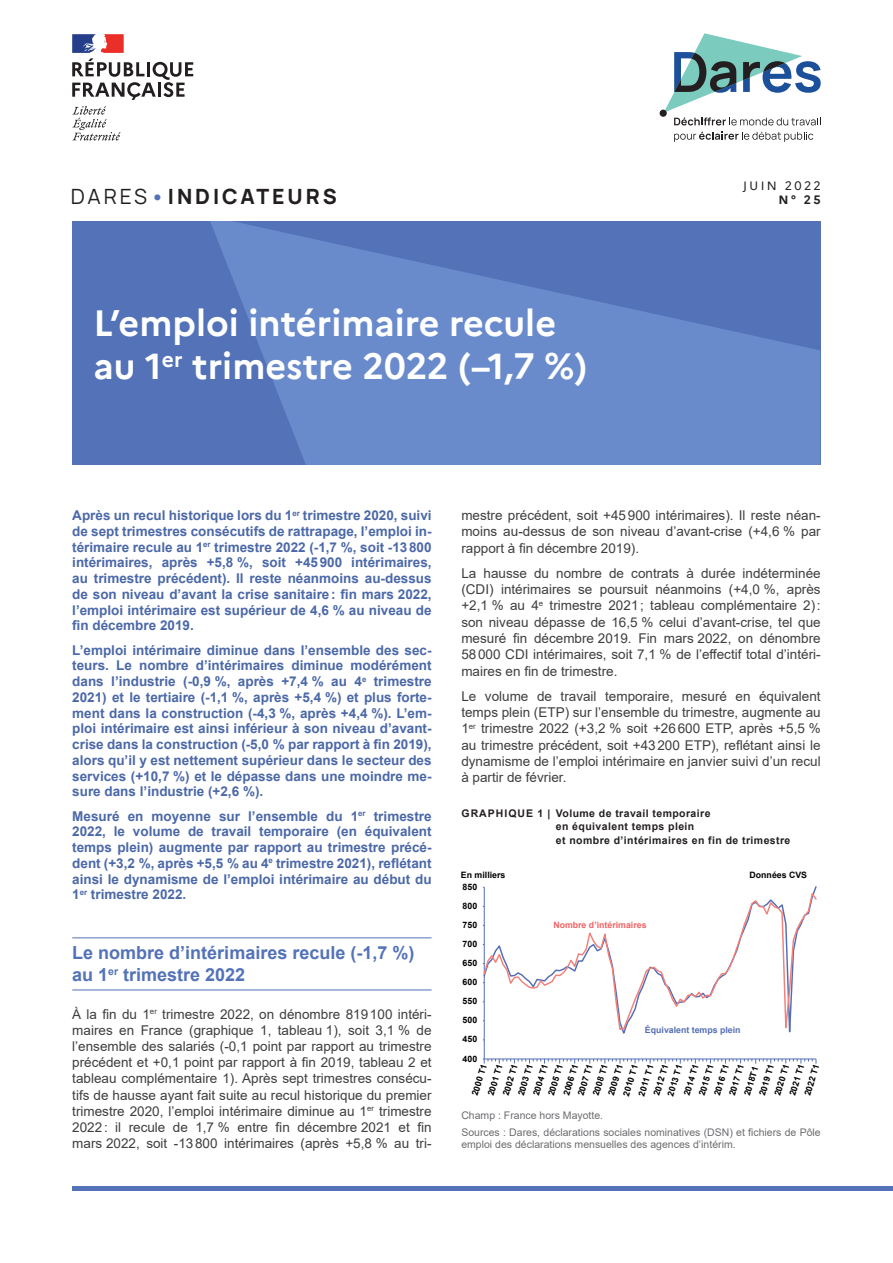
<style>
.page{position:relative;width:893px;height:1263px;background:#fff}
.page>*{position:absolute;margin:0;border:0;box-sizing:border-box;transform-origin:0 0}
.t1{font:700 36px/43.2px "Marianne";color:#fff}
.t2{font:800 21px "Manrope";letter-spacing:.14em;color:#231f20}
.t3{font:700 18px/21.6px "Arial";color:#5372b8}
.t4{font:13.5px/16.4px "Arial";color:#3e3e3f;text-align:justify}
.t5{font:700 13.5px/15.8px "Arial";color:#4b68a8;text-align:justify}
.t6{font:12px "Marianne";letter-spacing:.2em;color:#231f20}
.t7{font:700 12px "Marianne";color:#231f20}
.t8{font:10.5px/16.8px "Arial";color:#6c6d70}
.t9{font:700 10.5px/13.5px "Arial";letter-spacing:.04em;color:#231f20}
.t10{font:700 8.85px/15.5px "Arial";color:#000001;text-align:center}
.t11{font:700 8.85px "Arial";color:#f16264}
.t12{font:700 8.85px "Arial";color:#546eb5}
.s1{font-weight:400}
.s2{font-weight:700;color:#5372b8}
</style>
<div class="page">
<div style="left:72px;top:221px;width:748px;height:243px;background:#5372b8"></div>
<svg style="left:210px;top:221px;width:610px;height:243px;fill:#698bcc"></svg>
<svg style="left:72px;top:106px;width:49px;height:34px"></svg>
<svg style="left:72px;top:34px;width:121px;height:66px"></svg>
<div style="left:660px;top:110px;width:7px;height:7px;background:#231f20;border-radius:50%"></div>
<svg style="left:674px;top:132px;width:139px;height:10px"></svg>
<svg style="left:664px;top:34px;width:157px;height:91px"></svg>
<div style="left:72px;top:1186px;width:821px;height:5px;background:#5372b8"></div>
<hr style="left:72px;top:937px;width:360px;height:1px;background:#5372b8">
<hr style="left:72px;top:989px;width:360px;height:1px;background:#5372b8">
<svg style="left:482px;top:886px;width:335px;height:178px"></svg>
<svg style="left:482px;top:890px;width:335px;height:160px"></svg>
<h2 class="t2" style="left:71px;top:182px;width:267px"><span class="s1">DARES</span><span class="s2">•</span>INDICATEURS</h2>
<h1 class="t1" style="left:94px;top:299px;width:495px">L’emploi intérimaire recule au 1<sup>er</sup> trimestre 2022 (–1,7 %)</h1>
<p class="t6" style="left:743px;top:176px;width:79px">JUIN 2022</p>
<p class="t7" style="left:778px;top:191px;width:44px">N° 25</p>
<p class="t5" style="left:72px;top:508px;width:361px">Après un recul historique lors du 1<sup>er</sup> trimestre 2020, suivi de sept trimestres consécutifs de rattrapage, l’emploi in&shy;térimaire recule au 1<sup>er</sup> trimestre 2022 (-1,7 %, soit -13800 intérimaires, après +5,8 %, soit +45900 intérimaires, au trimestre précédent). Il reste néanmoins au-dessus de son niveau d’avant la crise sanitaire: fin mars 2022, l’emploi intérimaire est supérieur de 4,6 % au niveau de fin décembre 2019.</p>
<p class="t5" style="left:72px;top:642px;width:361px">L’emploi intérimaire diminue dans l’ensemble des sec&shy;teurs. Le nombre d’intérimaires diminue modérément dans l’industrie (-0,9 %, après +7,4 % au 4<sup>e</sup> trimestre 2021) et le tertiaire (-1,1 %, après +5,4 %) et plus forte&shy;ment dans la construction (-4,3 %, après +4,4 %). L’em&shy;ploi intérimaire est ainsi inférieur à son niveau d’avant&shy;crise dans la construction (-5,0 % par rapport à fin 2019), alors qu’il y est nettement supérieur dans le secteur des services (+10,7 %) et le dépasse dans une moindre me&shy;sure dans l’industrie (+2,6 %).</p>
<p class="t5" style="left:72px;top:808px;width:361px">Mesuré en moyenne sur l’ensemble du 1<sup>er</sup> trimestre 2022, le volume de travail temporaire (en équivalent temps plein) augmente par rapport au trimestre précé&shy;dent (+3,2 %, après +5,5 % au 4<sup>e</sup> trimestre 2021), reflétant ainsi le dynamisme de l’emploi intérimaire au début du 1<sup>er</sup> trimestre 2022.</p>
<h3 class="t3" style="left:72px;top:942px;width:344px">Le nombre d’intérimaires recule (-1,7 %) au 1<sup>er</sup> trimestre 2022</h3>
<p class="t4" style="left:72px;top:1006px;width:361px">À la fin du 1<sup>er</sup> trimestre 2022, on dénombre 819100 intéri&shy;maires en France (graphique 1, tableau 1), soit 3,1 % de l’ensemble des salariés (-0,1 point par rapport au trimestre précédent et +0,1 point par rapport à fin 2019, tableau 2 et tableau complémentaire 1). Après sept trimestres consécu&shy;tifs de hausse ayant fait suite au recul historique du premier trimestre 2020, l’emploi intérimaire diminue au 1<sup>er</sup> trimestre 2022: il recule de 1,7 % entre fin décembre 2021 et fin mars 2022, soit -13800 intérimaires (après +5,8 % au tri-</p>
<p class="t4" style="left:461px;top:507px;width:361px">mestre précédent, soit +45900 intérimaires). Il reste néan&shy;moins au-dessus de son niveau d’avant-crise (+4,6 % par rapport à fin décembre 2019).</p>
<p class="t4" style="left:461px;top:565px;width:361px">La hausse du nombre de contrats à durée indéterminée (CDI) intérimaires se poursuit néanmoins (+4,0 %, après +2,1 % au 4<sup>e</sup> trimestre 2021; tableau complémentaire 2): son niveau dépasse de 16,5 % celui d’avant-crise, tel que mesuré fin décembre 2019. Fin mars 2022, on dénombre 58000 CDI intérimaires, soit 7,1 % de l’effectif total d’intéri&shy;maires en fin de trimestre.</p>
<p class="t4" style="left:461px;top:688px;width:361px">Le volume de travail temporaire, mesuré en équivalent temps plein (ETP) sur l’ensemble du trimestre, augmente au 1<sup>er</sup> trimestre 2022 (+3,2 % soit +26600 ETP, après +5,5 % au trimestre précédent, soit +43200 ETP), reflétant ainsi le dynamisme de l’emploi intérimaire en janvier suivi d’un recul à partir de février.</p>
<p class="t9" style="left:556px;top:806px;width:236px;text-indent:-94px">GRAPHIQUE 1 | Volume de travail temporaire<br>en équivalent temps plein<br>et nombre d’intérimaires en fin de trimestre</p>
<p class="t10" style="left:461px;top:867px;width:46px">En milliers</p>
<p class="t10" style="left:749px;top:867px;width:59px">Données CVS</p>
<p class="t10" style="left:462px;top:879px;width:16px">850</p>
<p class="t10" style="left:462px;top:898px;width:16px">800</p>
<p class="t10" style="left:462px;top:917px;width:16px">750</p>
<p class="t10" style="left:462px;top:936px;width:16px">700</p>
<p class="t10" style="left:462px;top:955px;width:16px">650</p>
<p class="t10" style="left:462px;top:974px;width:16px">600</p>
<p class="t10" style="left:462px;top:993px;width:16px">550</p>
<p class="t10" style="left:462px;top:1013px;width:16px">500</p>
<p class="t10" style="left:462px;top:1032px;width:16px">450</p>
<p class="t10" style="left:462px;top:1051px;width:16px">400</p>
<p class="t11" style="left:553px;top:919px;width:95px">Nombre d’intérimaires</p>
<p class="t12" style="left:645px;top:1024px;width:97px">Équivalent temps plein</p>
<p class="t10" style="left:467px;top:1093px;width:34px;rotate:-73deg">2000 T1</p>
<p class="t10" style="left:483px;top:1093px;width:34px;rotate:-73deg">2001 T1</p>
<p class="t10" style="left:498px;top:1093px;width:34px;rotate:-73deg">2002 T1</p>
<p class="t10" style="left:513px;top:1093px;width:34px;rotate:-73deg">2003 T1</p>
<p class="t10" style="left:528px;top:1093px;width:34px;rotate:-73deg">2004 T1</p>
<p class="t10" style="left:544px;top:1093px;width:34px;rotate:-73deg">2005 T1</p>
<p class="t10" style="left:559px;top:1093px;width:34px;rotate:-73deg">2006 T1</p>
<p class="t10" style="left:573px;top:1093px;width:34px;rotate:-73deg">2007 T1</p>
<p class="t10" style="left:588px;top:1093px;width:34px;rotate:-73deg">2008 T1</p>
<p class="t10" style="left:603px;top:1093px;width:34px;rotate:-73deg">2009 T1</p>
<p class="t10" style="left:618px;top:1093px;width:34px;rotate:-73deg">2010 T1</p>
<p class="t10" style="left:634px;top:1093px;width:34px;rotate:-73deg">2011 T1</p>
<p class="t10" style="left:649px;top:1093px;width:34px;rotate:-73deg">2012 T1</p>
<p class="t10" style="left:663px;top:1093px;width:39px;rotate:-73deg">2013 T1<br>2014 T1</p>
<p class="t10" style="left:694px;top:1093px;width:34px;rotate:-73deg">2015 T1</p>
<p class="t10" style="left:709px;top:1093px;width:34px;rotate:-73deg">2016 T1</p>
<p class="t10" style="left:724px;top:1093px;width:34px;rotate:-73deg">2017 T1</p>
<p class="t10" style="left:740px;top:1093px;width:31px;rotate:-73deg">2018T1</p>
<p class="t10" style="left:755px;top:1093px;width:34px;rotate:-73deg">2019 T1</p>
<p class="t10" style="left:770px;top:1093px;width:34px;rotate:-73deg">2020 T1</p>
<p class="t10" style="left:785px;top:1093px;width:34px;rotate:-73deg">2021 T1</p>
<p class="t10" style="left:800px;top:1093px;width:34px;rotate:-73deg">2022 T1</p>
<p class="t8" style="left:461px;top:1106px;width:361px">Champ : France hors Mayotte.<br>Sources : Dares, déclarations sociales nominatives (DSN) et fichiers de Pôle</p>
<p class="t8" style="left:461px;top:1136px;width:276px">emploi des déclarations mensuelles des agences d’intérim.</p>
</div>
